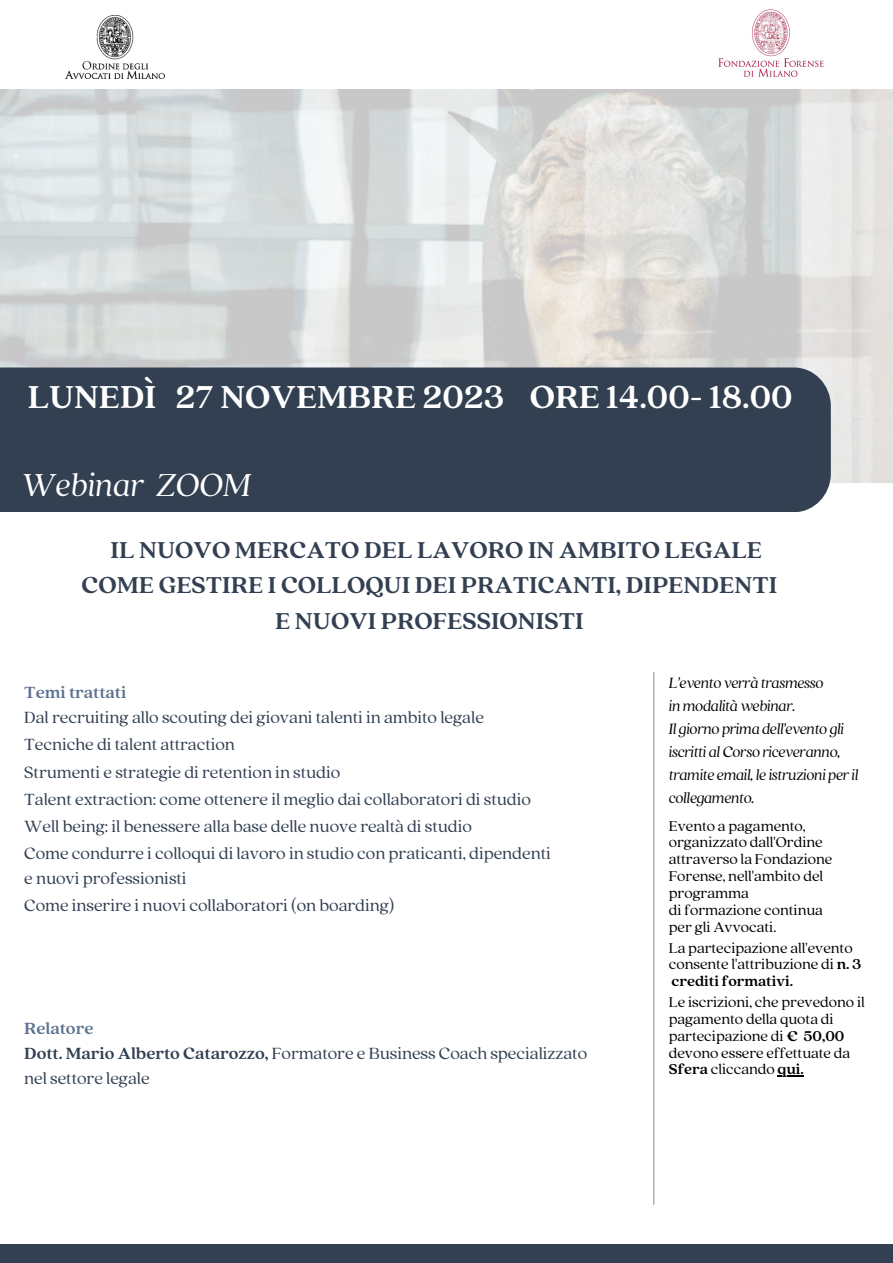
<style>
.page{position:relative;width:893px;height:1263px;background:#fff}
.page>*{position:absolute;margin:0;border:0;box-sizing:border-box;transform-origin:0 0}
.t1{font:700 35.25px "Quincy CF";color:#fff}
.t2{font:italic 35.25px "Quincy CF";color:#fff}
.t3{font:700 25.5px "Quincy CF";color:#324052}
.t4{font:18px "Quincy CF";color:#324052}
.t5{font:700 18px "Quincy CF";color:#5d7390}
.t6{font:italic 16.5px/23.1px "Quincy CF";letter-spacing:-.015em;color:#000}
.t7{font:15.75px/16.9px "Quincy CF";color:#000}
.s1{font-weight:700}
</style>
<div class="page">
<img style="left:718px;top:9px;width:106px;height:68px">
<img style="left:0;top:89px;width:893px;height:394px">
<img style="left:65px;top:15px;width:100px;height:64px">
<div style="left:0;top:368px;width:831px;height:144px;background:#324052"></div>
<hr style="left:653px;top:672px;width:1px;height:532px;background:#888">
<div style="left:0;top:1244px;width:893px;height:19px;background:#324052"></div>
<hr style="left:777px;top:1075px;width:27px;height:2px;background:#000">
<p class="t1" style="left:28px;top:374px;width:766px">LUNEDÌ 27 NOVEMBRE 2023 ORE 14.00- 18.00</p>
<p class="t2" style="left:21px;top:462px;width:231px">Webinar ZOOM</p>
<p class="t3" style="left:111px;top:533px;width:653px">IL NUOVO MERCATO DEL LAVORO IN AMBITO LEGALE</p>
<p class="t3" style="left:82px;top:568px;width:697px">COME GESTIRE I COLLOQUI DEI PRATICANTI, DIPENDENTI</p>
<p class="t3" style="left:275px;top:604px;width:310px">E NUOVI PROFESSIONISTI</p>
<p class="t5" style="left:24px;top:681px;width:104px">Temi trattati</p>
<p class="t4" style="left:24px;top:706px;width:461px">Dal recruiting allo scouting dei giovani talenti in ambito legale</p>
<p class="t4" style="left:24px;top:733px;width:212px">Tecniche di talent attraction</p>
<p class="t4" style="left:24px;top:760px;width:317px">Strumenti e strategie di retention in studio</p>
<p class="t4" style="left:24px;top:787px;width:508px">Talent extraction: come ottenere il meglio dai collaboratori di studio</p>
<p class="t4" style="left:24px;top:814px;width:449px">Well being: il benessere alla base delle nuove realtà di studio</p>
<p class="t4" style="left:24px;top:841px;width:528px">Come condurre i colloqui di lavoro in studio con praticanti, dipendenti</p>
<p class="t4" style="left:24px;top:867px;width:164px">e nuovi professionisti</p>
<p class="t4" style="left:24px;top:894px;width:372px">Come inserire i nuovi collaboratori (on boarding)</p>
<p class="t5" style="left:24px;top:1016px;width:71px">Relatore</p>
<p class="t4" style="left:24px;top:1041px;width:564px"><span class="s1">Dott. Mario Alberto Catarozzo,</span> Formatore e Business Coach specializzato</p>
<p class="t4" style="left:24px;top:1067px;width:127px">nel settore legale</p>
<p class="t6" style="left:669px;top:670px;width:156px">L'evento verrà trasmesso</p>
<p class="t6" style="left:669px;top:693px;width:128px">in modalità webinar.</p>
<p class="t6" style="left:669px;top:716px;width:191px">Il giorno prima dell'evento gli iscritti al Corso riceveranno, tramite email, le istruzioni per il collegamento.</p>
<p class="t7" style="left:669px;top:816px;width:165px">Evento a pagamento, organizzato dall'Ordine attraverso la Fondazione<br>Forense, nell'ambito del programma</p>
<p class="t7" style="left:669px;top:900px;width:156px">di formazione continua</p>
<p class="t7" style="left:669px;top:917px;width:109px">per gli Avvocati.</p>
<p class="t7" style="left:669px;top:938px;width:194px">La partecipazione all'evento consente l'attribuzione di <span class="s1">n. 3 crediti formativi.</span></p>
<p class="t7" style="left:669px;top:993px;width:197px">Le iscrizioni, che prevedono il pagamento della quota di partecipazione di <span class="s1">€ 50,00 </span>devono essere effettuate da<br><span class="s1">Sfera</span> cliccando <span class="s1">qui.</span></p>
</div>
